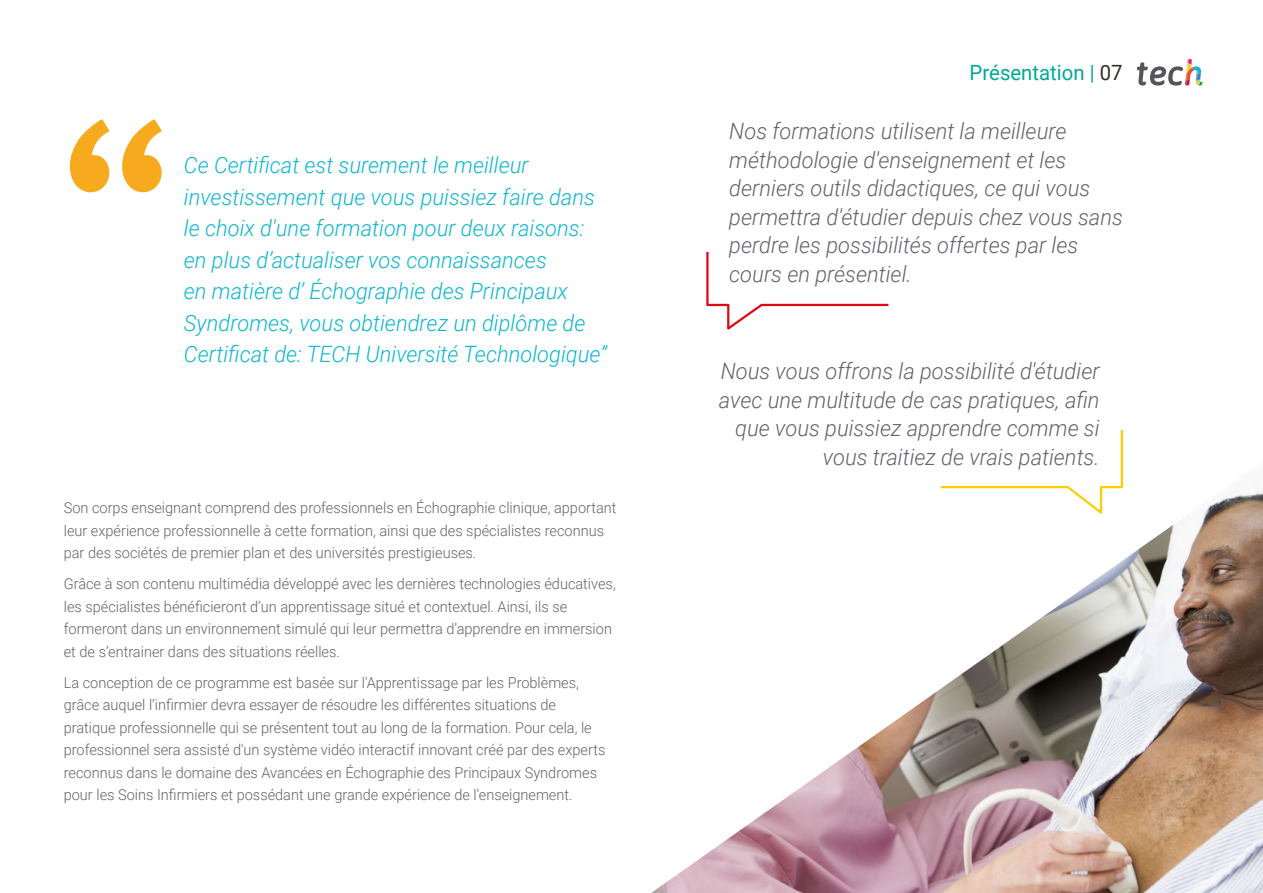
<style>
.page{position:relative;width:1263px;height:893px;background:#fff}
.page>*{position:absolute;margin:0;border:0;box-sizing:border-box;transform-origin:0 0}
.t1{font:italic 300 22.5px/28.5px "Roboto";color:#61646a}
.t2{font:italic 300 22.5px/31.5px "Roboto";color:#0fb6cf}
.t3{font:21px "Roboto";color:#00a996}
.t4{font:300 15px/22.5px "Roboto";color:#61646a}
.s1{color:#312e20}
</style>
<div class="page">
<svg style="left:70px;top:119px;width:92px;height:73px"></svg>
<img style="left:651px;top:489px;width:612px;height:404px">
<svg style="left:1137px;top:59px;width:65px;height:27px"></svg>
<svg style="left:706px;top:251px;width:183px;height:79px"></svg>
<svg style="left:939px;top:429px;width:185px;height:88px"></svg>
<p class="t2" style="left:184px;top:149px;width:425px">Ce Certificat est surement le meilleur investissement que vous puissiez faire dans le choix d'une formation pour deux raisons: en plus d’actualiser vos connaissances<br>en matière d’ Échographie des Principaux Syndromes, vous obtiendrez un diplôme de Certificat de: TECH Université Technologique”</p>
<p class="t4" style="left:64px;top:496px;width:554px">Son corps enseignant comprend des professionnels en Échographie clinique, apportant leur expérience professionnelle à cette formation, ainsi que des spécialistes reconnus par des sociétés de premier plan et des universités prestigieuses.</p>
<p class="t4" style="left:64px;top:572px;width:553px">Grâce à son contenu multimédia développé avec les dernières technologies éducatives, les spécialistes bénéficieront d’un apprentissage situé et contextuel. Ainsi, ils se formeront dans un environnement simulé qui leur permettra d’apprendre en immersion et de s’entrainer dans des situations réelles.</p>
<p class="t4" style="left:64px;top:670px;width:543px">La conception de ce programme est basée sur l'Apprentissage par les Problèmes, grâce auquel l’infirmier devra essayer de résoudre les différentes situations de pratique professionnelle qui se présentent tout au long de la formation. Pour cela, le professionnel sera assisté d'un système vidéo interactif innovant créé par des experts reconnus dans le domaine des Avancées en Échographie des Principaux Syndromes pour les Soins Infirmiers et possédant une grande expérience de l'enseignement.</p>
<h2 class="t3" style="left:970px;top:57px;width:155px">Présentation | <span class="s1">07</span></h2>
<h1 class="t1" style="left:729px;top:116px;width:395px">Nos formations utilisent la meilleure méthodologie d'enseignement et les derniers outils didactiques, ce qui vous permettra d'étudier depuis chez vous sans perdre les possibilités offertes par les cours en présentiel.</h1>
<h1 class="t1" style="left:719px;top:356px;width:382px;text-align:right">Nous vous offrons la possibilité d'étudier avec une multitude de cas pratiques, afin que vous puissiez apprendre comme si vous traitiez de vrais patients.</h1>
</div>
